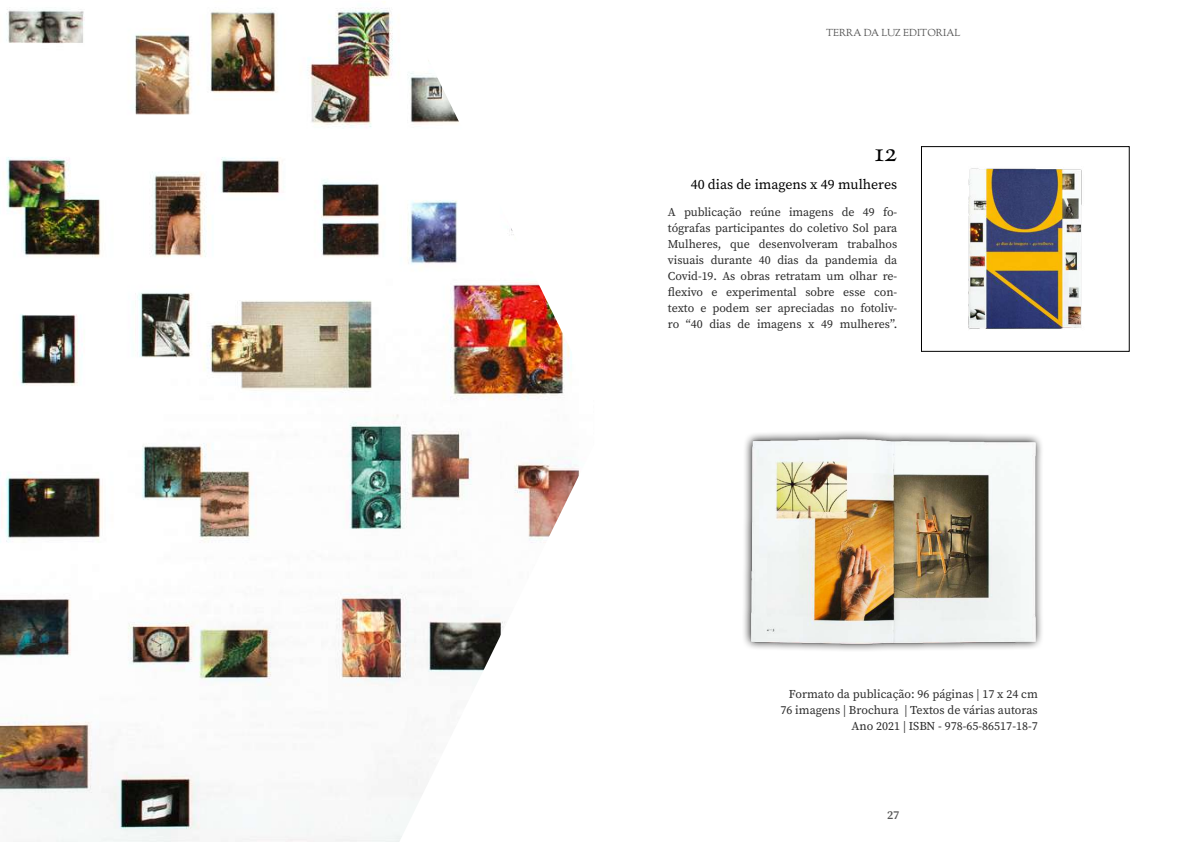
<style>
.page{position:relative;width:1191px;height:842px;background:#fff}
.page>*{position:absolute;margin:0;border:0;box-sizing:border-box;transform-origin:0 0}
.t1{font:27.9px "OFL Goudy St M";color:#000}
.t2{font:13.9px "Source Serif Pro";color:#000}
.t3{font:12px/16px "Source Serif Pro";color:#2b2b2b;text-align:right}
.t4{font:600 12px "Source Serif Pro";color:#575757}
.t5{font:11.9px/15.9px "Source Serif Pro";letter-spacing:-.005em;color:#2b2b2b;text-align:justify}
.t6{font:10px "OFL Goudy St M";color:#575757}
</style>
<div class="page">
<img style="left:0;top:1px;width:580px;height:841px">
<div style="left:921px;top:146px;width:208px;height:206px;border:1px solid #000"></div>
<img style="left:744px;top:432px;width:298px;height:218px">
<img style="left:968px;top:168px;width:114px;height:161px">
<p class="t6" style="left:826px;top:27px;width:136px">TERRA DA LUZ EDITORIAL</p>
<h1 class="t1" style="left:874px;top:134px;width:24px">12</h1>
<p class="t2" style="left:691px;top:175px;width:208px">40 dias de imagens x 49 mulheres</p>
<p class="t5" style="left:668px;top:204px;width:231px">A publicação reúne imagens de 49 fo&shy;tógrafas participantes do coletivo Sol para Mulheres, que desenvolveram trabalhos visuais durante 40 dias da pandemia da Covid-19. As obras retratam um olhar re&shy;flexivo e experimental sobre esse con&shy;texto e podem ser apreciadas no fotoliv&shy;ro “40 dias de imagens x 49 mulheres”.</p>
<p class="t3" style="left:780px;top:686px;width:259px">Formato da publicação: 96 páginas | 17 x 24 cm<br>76 imagens | Brochura | Textos de várias autoras<br>Ano 2021 | ISBN - 978-65-86517-18-7</p>
<p class="t4" style="left:887px;top:807px;width:14px">27</p>
</div>
